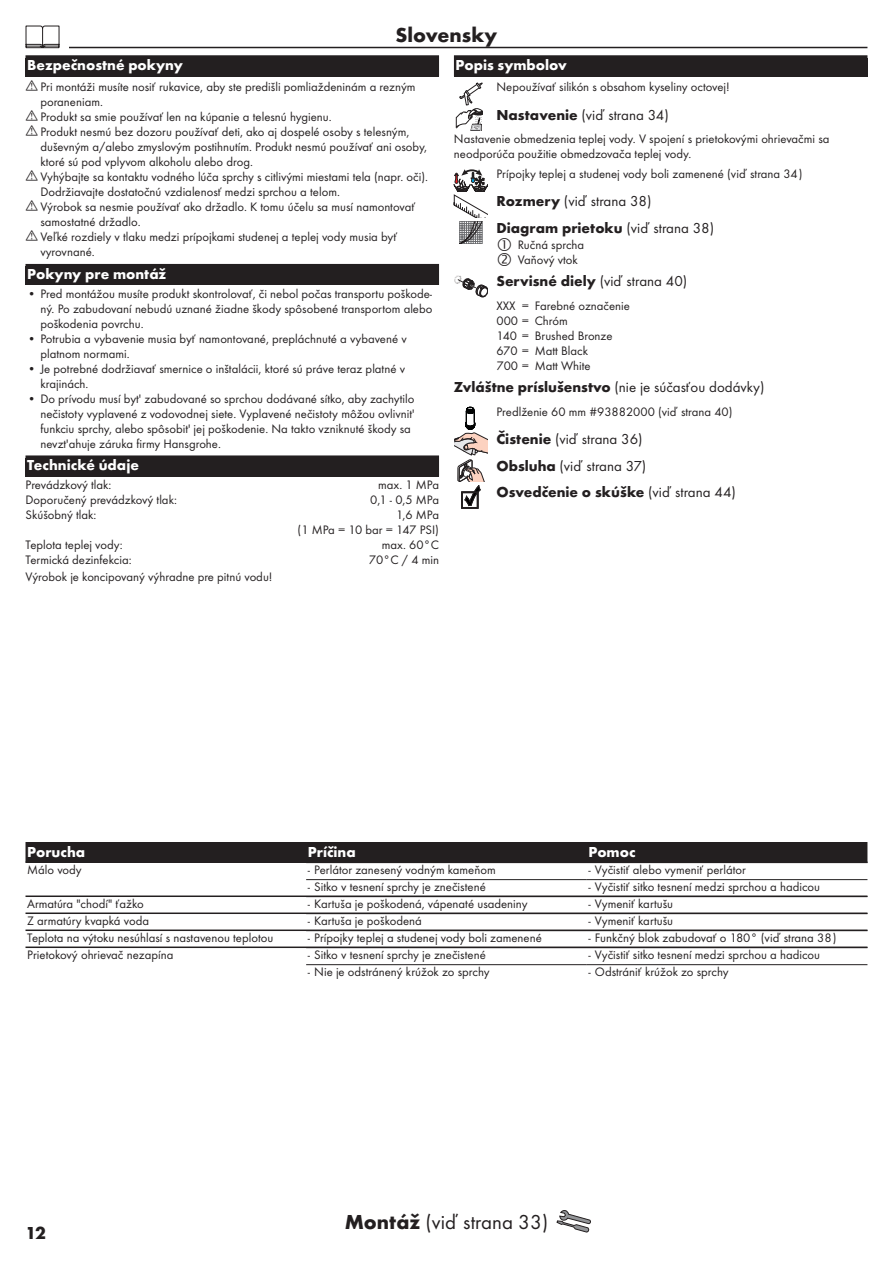
<style>
.page{position:relative;width:893px;height:1263px;background:#fff}
.page>*{position:absolute;margin:0;border:0;box-sizing:border-box;transform-origin:0 0}
.t1{font:21px "Futura TOT Boo";color:#231f20}
.t2{font:700 21px "Futura TOT";color:#231f20}
.t3{font:700 18px "Futura TOT";color:#231f20}
.t4{font:15px/26.5px "Futura TOT Boo";color:#231f20}
.t5{font:700 15px "Futura TOT";color:#231f20}
.t6{font:700 15px "Futura TOT";color:#fff}
.t7{font:12.75px/15px "Futura TOT Boo";color:#231f20}
.s1{font-family:"Futura TOT";font-weight:700}
.s2{font-family:"Futura TOT Boo";font-weight:400}
</style>
<div class="page">
<div style="left:26px;top:842px;width:841px;height:19px;background:#231f20"></div>
<hr style="left:26px;top:861px;width:841px;height:2px;background:#231f20">
<hr style="left:306px;top:879px;width:281px;height:1px;background:#231f20">
<hr style="left:587px;top:879px;width:280px;height:1px;background:#231f20">
<hr style="left:26px;top:895px;width:841px;height:2px;background:#231f20">
<hr style="left:26px;top:912px;width:841px;height:2px;background:#231f20">
<hr style="left:26px;top:929px;width:841px;height:2px;background:#231f20">
<hr style="left:26px;top:946px;width:841px;height:2px;background:#231f20">
<hr style="left:306px;top:964px;width:281px;height:1px;background:#231f20">
<hr style="left:587px;top:964px;width:280px;height:1px;background:#231f20">
<hr style="left:26px;top:47px;width:841px;height:1px;background:#231f20">
<div style="left:17px;top:26px;width:51px;height:25px;background:#fff"></div>
<svg style="left:26px;top:26px;width:34px;height:22px"></svg>
<svg style="left:557px;top:1210px;width:34px;height:22px"></svg>
<div style="left:26px;top:55px;width:413px;height:21px;background:#231f20"></div>
<div style="left:26px;top:264px;width:413px;height:21px;background:#231f20"></div>
<div style="left:26px;top:458px;width:413px;height:19px;background:#231f20"></div>
<div style="left:26px;top:455px;width:413px;height:21px;background:#231f20"></div>
<div style="left:454px;top:55px;width:413px;height:21px;background:#231f20"></div>
<svg style="left:456px;top:83px;width:27px;height:48px"></svg>
<svg style="left:454px;top:169px;width:34px;height:75px"></svg>
<svg style="left:454px;top:275px;width:34px;height:22px"></svg>
<svg style="left:454px;top:407px;width:34px;height:101px"></svg>
<h1 class="t2" style="left:396px;top:22px;width:103px">Slovensky</h1>
<p class="t6" style="left:27px;top:56px;width:157px">Bezpečnostné pokyny</p>
<p class="t7" style="left:40px;top:79px;width:389px">Pri montáži musíte nosiť rukavice, aby ste predišli pomliaždeninám a rezným poraneniam.<br>Produkt sa smie používať len na kúpanie a telesnú hygienu.<br>Produkt nesmú bez dozoru používať deti, ako aj dospelé osoby s telesným, duševným a/alebo zmyslovým postihnutím. Produkt nesmú používať ani osoby, ktoré sú pod vplyvom alkoholu alebo drog.<br>Vyhýbajte sa kontaktu vodného lúča sprchy s citlivými miestami tela (napr. oči).<br>Dodržiavajte dostatočnú vzdialenosť medzi sprchou a telom.<br>Výrobok sa nesmie používať ako držadlo. K tomu účelu sa musí namontovať samostatné držadlo.<br>Veľké rozdiely v tlaku medzi prípojkami studenej a teplej vody musia byť vyrovnané.</p>
<p class="t6" style="left:27px;top:264px;width:141px">Pokyny pre montáž</p>
<p class="t7" style="left:40px;top:286px;width:394px;text-align:justify;text-indent:-13px">• Pred montážou musíte produkt skontrolovať, či nebol počas transportu poškode&shy;ný. Po zabudovaní nebudú uznané žiadne škody spôsobené transportom alebo poškodenia povrchu.</p>
<p class="t7" style="left:40px;top:331px;width:368px;text-indent:-13px">• Potrubia a vybavenie musia byť namontované, prepláchnuté a vybavené v platnom normami.</p>
<p class="t7" style="left:40px;top:361px;width:366px;text-indent:-13px">• Je potrebné dodržiavať smernice o inštalácii, ktoré sú práve teraz platné v krajinách.</p>
<p class="t7" style="left:40px;top:391px;width:376px;text-indent:-13px">• Do prívodu musí byt' zabudované so sprchou dodávané sítko, aby zachytilo nečistoty vyplavené z vodovodnej siete. Vyplavené nečistoty môžou ovlivnit' funkciu sprchy, alebo spôsobit' jej poškodenie. Na takto vzniknuté škody sa nevzt'ahuje záruka firmy Hansgrohe.</p>
<p class="t6" style="left:27px;top:456px;width:113px">Technické údaje</p>
<p class="t7" style="left:26px;top:477px;width:88px">Prevádzkový tlak:</p>
<p class="t7" style="left:378px;top:477px;width:62px">max. 1 MPa</p>
<p class="t7" style="left:26px;top:492px;width:153px">Doporučený prevádzkový tlak:</p>
<p class="t7" style="left:370px;top:492px;width:70px">0,1 - 0,5 MPa</p>
<p class="t7" style="left:26px;top:507px;width:73px">Skúšobný tlak:</p>
<p class="t7" style="left:298px;top:507px;width:143px;text-align:right">1,6 MPa<br>(1 MPa = 10 bar = 147 PSI)</p>
<p class="t7" style="left:26px;top:537px;width:99px">Teplota teplej vody:</p>
<p class="t7" style="left:382px;top:537px;width:59px">max. 60°C</p>
<p class="t7" style="left:26px;top:552px;width:108px">Termická dezinfekcia:</p>
<p class="t7" style="left:369px;top:552px;width:72px">70°C / 4 min</p>
<p class="t7" style="left:26px;top:570px;width:248px">Výrobok je koncipovaný výhradne pre pitnú vodu!</p>
<p class="t6" style="left:456px;top:56px;width:113px">Popis symbolov</p>
<p class="t7" style="left:496px;top:79px;width:235px">Nepoužívať silikón s obsahom kyseliny octovej!</p>
<p class="t4" style="left:496px;top:102px;width:174px"><span class="s1">Nastavenie</span> (viď strana 34)</p>
<p class="t7" style="left:454px;top:132px;width:377px">Nastavenie obmedzenia teplej vody. V spojení s prietokovými ohrievačmi sa neodporúča použitie obmedzovača teplej vody.</p>
<p class="t7" style="left:496px;top:166px;width:308px">Prípojky teplej a studenej vody boli zamenené (viď strana 34)</p>
<p class="t4" style="left:496px;top:188px;width:157px"><span class="s1">Rozmery</span> (viď strana 38)</p>
<p class="t5" style="left:496px;top:218px;width:219px">Diagram prietoku <span class="s2">(viď strana 38)</span></p>
<p class="t7" style="left:518px;top:237px;width:68px">Ručná sprcha<br>Vaňový vtok</p>
<p class="t5" style="left:496px;top:272px;width:192px">Servisné diely <span class="s2">(viď strana 40)</span></p>
<p class="t7" style="left:496px;top:298px;width:135px">XXX = Farebné označenie<br>000 = Chróm<br>140 = Brushed Bronze<br>670 = Matt Black<br>700 = Matt White</p>
<p class="t4" style="left:454px;top:374px;width:312px"><span class="s1">Zvláštne príslušenstvo</span> (nie je súčasťou dodávky)</p>
<p class="t7" style="left:496px;top:404px;width:238px">Predlženie 60 mm #93882000 (viď strana 40)</p>
<p class="t4" style="left:496px;top:426px;width:151px"><span class="s1">Čistenie</span> (viď strana 36)<br><span class="s1">Obsluha</span> (viď strana 37)</p>
<p class="t5" style="left:496px;top:483px;width:241px">Osvedčenie o skúške <span class="s2">(viď strana 44)</span></p>
<p class="t6" style="left:27px;top:843px;width:60px">Porucha</p>
<p class="t6" style="left:308px;top:843px;width:49px">Príčina</p>
<p class="t6" style="left:588px;top:843px;width:49px">Pomoc</p>
<p class="t7" style="left:27px;top:862px;width:56px">Málo vody</p>
<p class="t7" style="left:308px;top:862px;width:189px">- Perlátor zanesený vodným kameňom</p>
<p class="t7" style="left:588px;top:862px;width:159px">- Vyčistiť alebo vymeniť perlátor</p>
<p class="t7" style="left:308px;top:879px;width:179px">- Sitko v tesnení sprchy je znečistené</p>
<p class="t7" style="left:588px;top:879px;width:233px">- Vyčistiť sitko tesnení medzi sprchou a hadicou</p>
<p class="t7" style="left:27px;top:896px;width:118px">Armatúra "chodí" ťažko</p>
<p class="t7" style="left:308px;top:896px;width:221px">- Kartuša je poškodená, vápenaté usadeniny</p>
<p class="t7" style="left:588px;top:896px;width:86px">- Vymeniť kartušu</p>
<p class="t7" style="left:27px;top:913px;width:123px">Z armatúry kvapká voda</p>
<p class="t7" style="left:308px;top:913px;width:116px">- Kartuša je poškodená</p>
<p class="t7" style="left:588px;top:913px;width:86px">- Vymeniť kartušu</p>
<p class="t7" style="left:27px;top:930px;width:248px">Teplota na výtoku nesúhlasí s nastavenou teplotou</p>
<p class="t7" style="left:308px;top:930px;width:235px">- Prípojky teplej a studenej vody boli zamenené</p>
<p class="t7" style="left:588px;top:930px;width:250px">- Funkčný blok zabudovať o 180° (viď strana 38)</p>
<p class="t7" style="left:27px;top:947px;width:148px">Prietokový ohrievač nezapína</p>
<p class="t7" style="left:308px;top:947px;width:179px">- Sitko v tesnení sprchy je znečistené</p>
<p class="t7" style="left:588px;top:947px;width:233px">- Vyčistiť sitko tesnení medzi sprchou a hadicou</p>
<p class="t7" style="left:308px;top:964px;width:183px">- Nie je odstránený krúžok zo sprchy</p>
<p class="t7" style="left:588px;top:964px;width:142px">- Odstrániť krúžok zo sprchy</p>
<h2 class="t3" style="left:26px;top:1222px;width:22px">12</h2>
<h1 class="t1" style="left:345px;top:1209px;width:205px"><span class="s1">Montáž</span> (viď strana 33)</h1>
</div>
